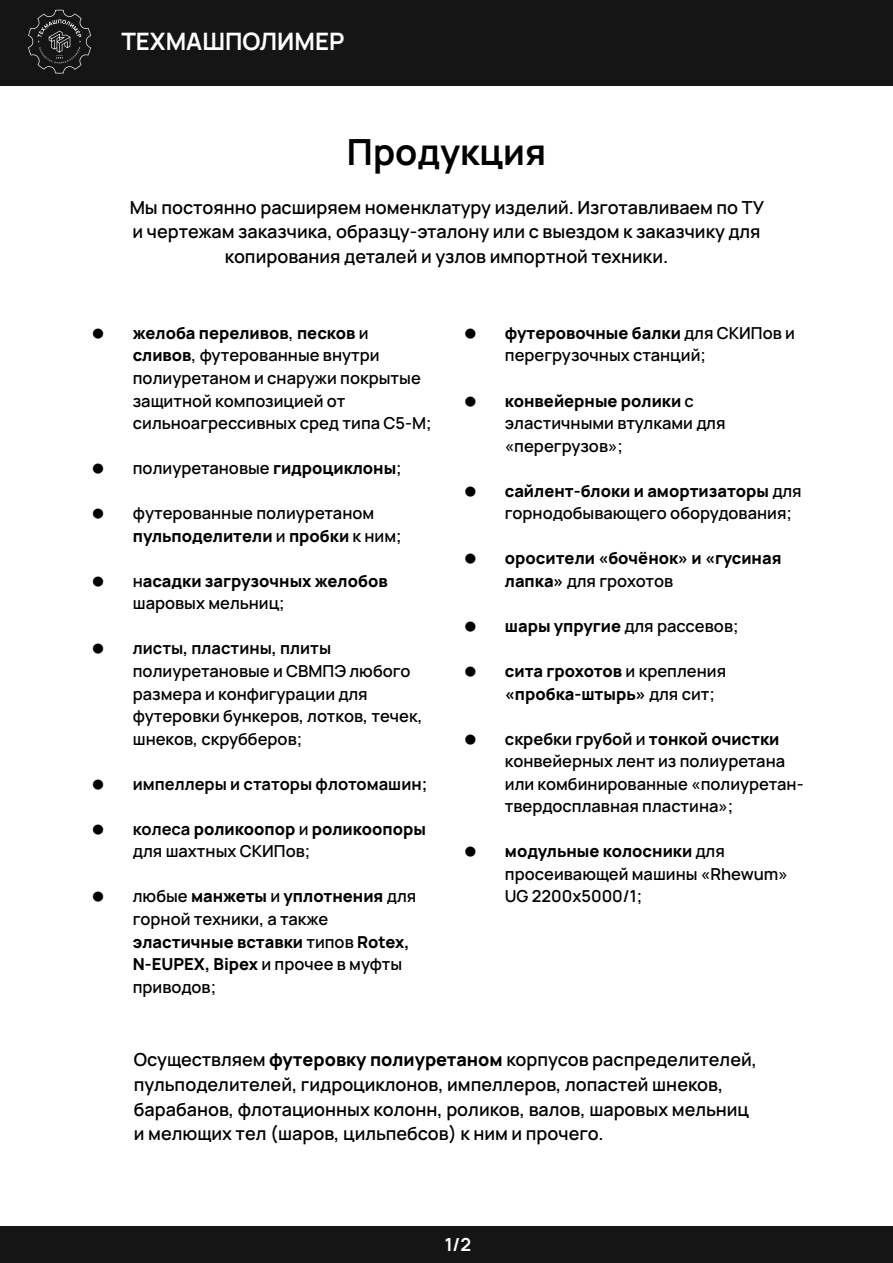
<style>
.page{position:relative;width:893px;height:1263px;background:#fff}
.page>*{position:absolute;margin:0;border:0;box-sizing:border-box;transform-origin:0 0}
.t1{font:700 36px "Manrope";color:#000}
.t2{font:700 24px "Manrope";color:#fff}
.t3{font:600 18px/24.6px "Manrope";color:#000;text-align:center}
.t4{font:700 18px "Manrope";color:#fff}
.t5{font:600 16.5px/22.5px "Manrope";color:#000}
.t6{font:800 16.5px/22.5px "Manrope";color:#000}
.t7{font:700 16.5px "Manrope";color:#000}
.s1{font-weight:800}
.s2{font-weight:600}
.s3{font-weight:700}
</style>
<div class="page">
<div style="left:0;top:1226px;width:893px;height:37px;background:#151515"></div>
<div style="left:0;top:0;width:893px;height:85px;background:#151515"></div>
<svg style="left:28px;top:10px;width:63px;height:64px"></svg>
<h2 class="t2" style="left:121px;top:25px;width:225px">ТЕХМАШПОЛИМЕР</h2>
<h1 class="t1" style="left:347px;top:127px;width:201px">Продукция</h1>
<p class="t3" style="left:130px;top:195px;width:636px">Мы постоянно расширяем номенклатуру изделий. Изготавливаем по ТУ и чертежам заказчика, образцу-эталону или с выездом к заказчику для копирования деталей и узлов импортной техники.</p>
<p class="t5" style="left:133px;top:321px;width:300px"><span class="s1">желоба переливов</span>, <span class="s1">песков</span> и <span class="s1">сливов</span>, футерованные внутри полиуретаном и снаружи покрытые защитной композицией от сильноагрессивных сред типа С5-М;</p>
<p class="t5" style="left:133px;top:456px;width:270px">полиуретановые <span class="s1">гидроциклоны</span>;</p>
<p class="t5" style="left:133px;top:502px;width:270px">футерованные полиуретаном <span class="s1">пульподелители</span> и <span class="s1">пробки</span> к ним;</p>
<p class="t6" style="left:133px;top:569px;width:256px"><span class="s2">н</span>асадки загрузочных желобов <span class="s2">шаровых мельниц;</span></p>
<p class="t7" style="left:133px;top:637px;width:200px">листы, пластины, плиты</p>
<p class="t5" style="left:133px;top:659px;width:291px">полиуретановые и СВМПЭ любого размера и конфигурации для футеровки бункеров, лотков, течек, шнеков, скрубберов;</p>
<p class="t7" style="left:133px;top:772px;width:296px">импеллеры и статоры флотомашин;</p>
<p class="t6" style="left:133px;top:817px;width:295px"><span class="s3">колеса</span> роликоопор <span class="s2">и</span> роликоопоры <span class="s2">для шахтных СКИПов;</span></p>
<p class="t5" style="left:133px;top:885px;width:285px">любые <span class="s1">манжеты</span> и <span class="s1">уплотнения</span> для горной техники, а также <span class="s1">эластичные вставки</span> типов <span class="s1">Rotex,<br>N-EUPEX, Bipex</span> и прочее в муфты приводов;</p>
<p class="t5" style="left:505px;top:321px;width:292px"><span class="s1">футеровочные балки</span> для СКИПов и перегрузочных станций;</p>
<p class="t5" style="left:505px;top:389px;width:222px"><span class="s1">конвейерные ролики</span> с эластичными втулками для «перегрузов»;</p>
<p class="t5" style="left:505px;top:479px;width:298px"><span class="s1">сайлент-блоки и амортизаторы</span> для горнодобывающего оборудования;</p>
<p class="t6" style="left:505px;top:547px;width:278px">оросители «бочёнок» и «гусиная лапка» <span class="s2">для грохотов</span></p>
<p class="t5" style="left:505px;top:614px;width:235px"><span class="s1">шары упругие</span> для рассевов;</p>
<p class="t6" style="left:505px;top:659px;width:223px">сита грохотов <span class="s2">и крепления </span>«пробка-штырь» <span class="s2">для сит;</span></p>
<p class="t5" style="left:505px;top:727px;width:300px"><span class="s3">скребки грубой</span> и <span class="s1">тонкой очистки </span>конвейерных лент из полиуретана или комбинированные «полиуретан&shy;твердосплавная пластина»;</p>
<p class="t5" style="left:505px;top:840px;width:284px"><span class="s1">модульные колосники</span> для просеивающей машины «Rhewum»<br>UG 2200х5000/1;</p>
<p class="t3" style="left:134px;top:1047px;width:625px;text-align:left">Осуществляем <span class="s1">футеровку полиуретаном</span> корпусов распределителей, пульподелителей, гидроциклонов, импеллеров, лопастей шнеков, барабанов, флотационных колонн, роликов, валов, шаровых мельниц и мелющих тел (шаров, цильпебсов) к ним и прочего.</p>
<p class="t4" style="left:445px;top:1232px;width:28px">1/2</p>
</div>
